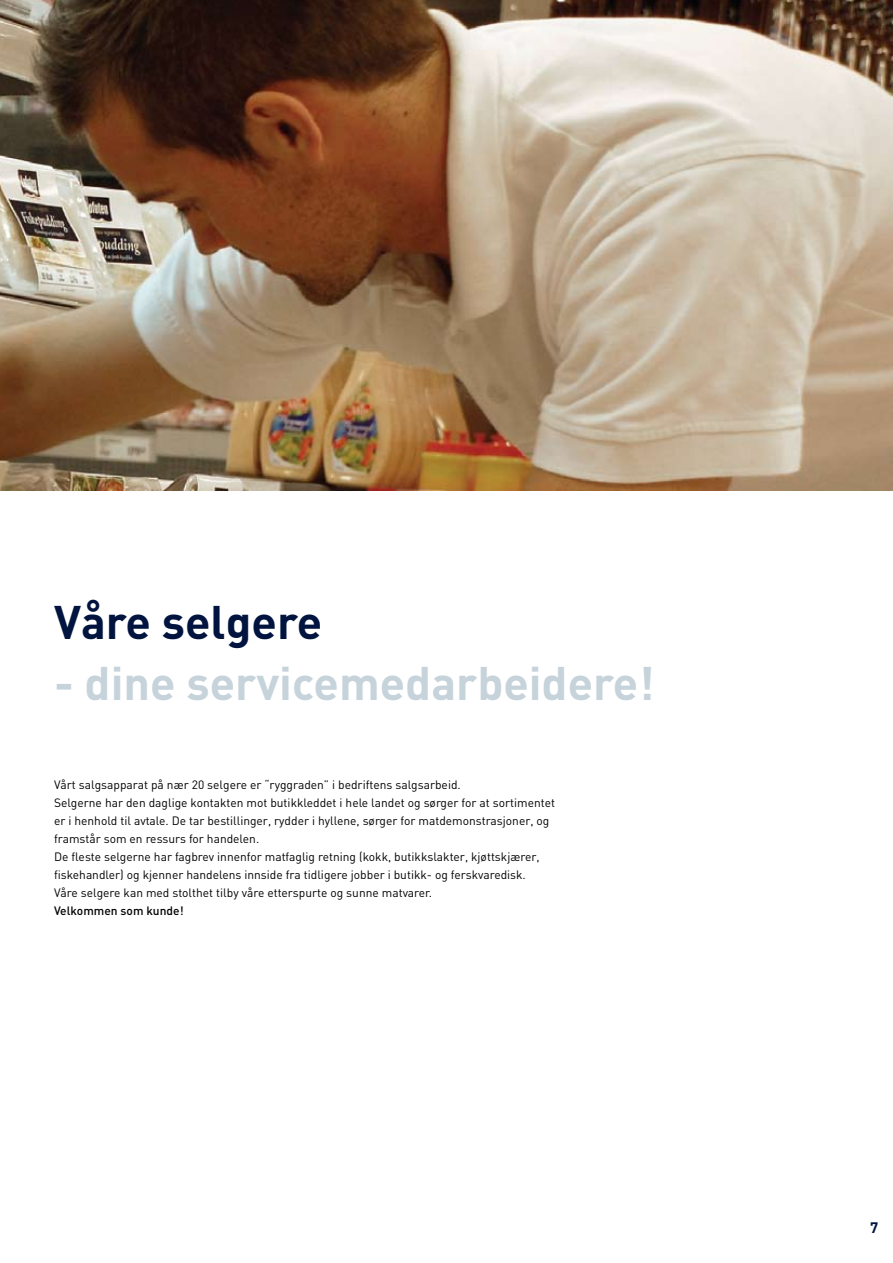
<style>
.page{position:relative;width:893px;height:1263px;background:#fff}
.page>*{position:absolute;margin:0;border:0;box-sizing:border-box;transform-origin:0 0}
.t1{font:700 46.5px "DIN";color:#c6d3db}
.t2{font:700 46.5px "DIN";color:#00143f}
.t3{font:700 15px "DIN";color:#00143f}
.t4{font:12px/18px "DIN";color:#000}
.t5{font:500 12px "DIN";color:#000}
</style>
<div class="page">
<img style="left:0;top:0;width:893px;height:491px">
<h1 class="t2" style="left:54px;top:591px;width:270px">Våre selgere</h1>
<h1 class="t1" style="left:54px;top:653px;width:602px">- dine servicemedarbeidere!</h1>
<p class="t4" style="left:54px;top:776px;width:503px">Vårt salgsapparat på nær 20 selgere er “ryggraden” i bedriftens salgsarbeid.<br>Selgerne har den daglige kontakten mot butikkleddet i hele landet og sørger for at sortimentet er i henhold til avtale. De tar bestillinger, rydder i hyllene, sørger for matdemonstrasjoner, og framstår som en ressurs for handelen.<br>De fleste selgerne har fagbrev innenfor matfaglig retning (kokk, butikkslakter, kjøttskjærer, fiskehandler) og kjenner handelens innside fra tidligere jobber i butikk- og ferskvaredisk.<br>Våre selgere kan med stolthet tilby våre etterspurte og sunne matvarer.</p>
<p class="t5" style="left:54px;top:903px;width:131px">Velkommen som kunde!</p>
<p class="t3" style="left:870px;top:1218px;width:10px">7</p>
</div>
